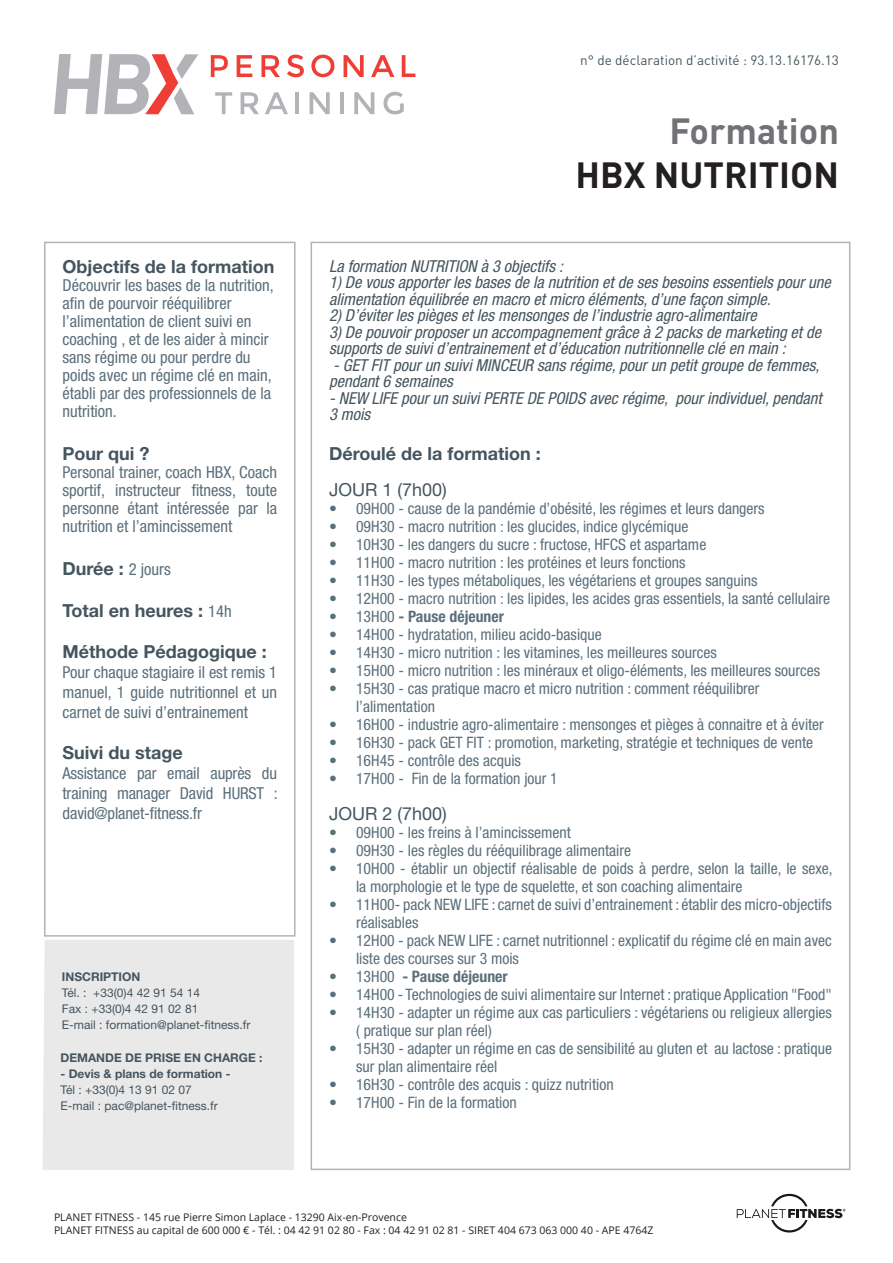
<style>
.page{position:relative;width:893px;height:1263px;background:#fff}
.page>*{position:absolute;margin:0;border:0;box-sizing:border-box;transform-origin:0 0}
.t1{font:700 36px/43.2px "DIN";color:#231f20;text-align:right}
.Texte{font:700 18px "Helvetica Neue LT Std";color:#45555f}
.Texte-2{font:18px "Helvetica Neue LT Std";color:#45555f}
.Texte-3{font:italic condensed 16.5px/16.5px "Helvetica Neue LT Std";color:#45555f}
.t2{font:condensed 16.5px/18px "Helvetica Neue LT Std";color:#5b6f7b;text-align:justify}
.t3{font:condensed 15.75px/18px "Helvetica Neue LT Std";color:#5b6f7b}
.t4{font:700 condensed 15.75px "Helvetica Neue LT Std";color:#5b6f7b}
.t5{font:13.5px "DIN";color:#45555f}
.t6{font:12px/16.2px "Helvetica Neue LT Std";color:#45555f}
.t7{font:700 12px "Helvetica Neue LT Std";color:#45555f}
.t8{font:10.5px/12.6px "Open Sans";color:#231f20}
.s1{font-weight:400;font-stretch:condensed;font-size:16.5px;color:#5b6f7b}
.s2{color:#717275}
.s3{font-weight:400}
</style>
<div class="page">
<svg style="left:737px;top:1194px;width:108px;height:38px"></svg>
<div style="left:43px;top:940px;width:251px;height:230px;background:#e9e9e9"></div>
<div style="left:44px;top:242px;width:252px;height:694px;border:2px solid #b2b3b7"></div>
<svg style="left:54px;top:54px;width:144px;height:60px"></svg>
<svg style="left:215px;top:92px;width:17px;height:22px"></svg>
<svg style="left:241px;top:92px;width:18px;height:22px"></svg>
<svg style="left:265px;top:92px;width:23px;height:22px"></svg>
<hr style="left:295px;top:92px;width:4px;height:22px;background:#b2b3b7">
<svg style="left:310px;top:92px;width:20px;height:22px"></svg>
<hr style="left:340px;top:92px;width:4px;height:22px;background:#b2b3b7">
<svg style="left:354px;top:92px;width:20px;height:22px"></svg>
<svg style="left:383px;top:92px;width:21px;height:22px"></svg>
<svg style="left:211px;top:55px;width:17px;height:22px"></svg>
<svg style="left:237px;top:55px;width:15px;height:22px"></svg>
<svg style="left:261px;top:55px;width:19px;height:22px"></svg>
<svg style="left:287px;top:55px;width:17px;height:22px"></svg>
<svg style="left:311px;top:55px;width:23px;height:22px"></svg>
<svg style="left:344px;top:55px;width:20px;height:22px"></svg>
<svg style="left:371px;top:55px;width:23px;height:22px"></svg>
<svg style="left:402px;top:55px;width:13px;height:22px"></svg>
<p class="t5" style="left:580px;top:52px;width:260px">n° de déclaration d’activité : 93.13.16176.13</p>
<p class="Texte" style="left:63px;top:255px;width:213px">Objectifs de la formation</p>
<p class="t2" style="left:63px;top:276px;width:213px;text-align:left">Découvrir les bases de la nutrition, afin de pourvoir rééquilibrer l’alimentation de client suivi en coaching , et de les aider à mincir sans régime ou pour perdre du poids avec un régime clé en main, établi par des professionnels de la nutrition.</p>
<p class="Texte" style="left:63px;top:443px;width:89px">Pour qui ?</p>
<p class="t2" style="left:63px;top:463px;width:216px">Personal trainer, coach HBX, Coach sportif, instructeur fitness, toute personne étant intéressée par la nutrition et l’amincissement</p>
<p class="Texte" style="left:63px;top:558px;width:110px">Durée : <span class="s1">2 jours</span></p>
<p class="Texte" style="left:63px;top:599px;width:171px">Total en heures : <span class="s1">14h</span></p>
<p class="Texte" style="left:63px;top:641px;width:206px">Méthode Pédagogique :</p>
<p class="t2" style="left:63px;top:662px;width:216px;line-height:19.8px">Pour chaque stagiaire il est remis 1 manuel, 1 guide nutritionnel et un carnet de suivi d’entrainement</p>
<p class="Texte" style="left:63px;top:741px;width:122px">Suivi du stage</p>
<p class="t2" style="left:63px;top:763px;width:217px;line-height:19.8px">Assistance par email auprès du training manager David HURST : david@planet-fitness.fr</p>
<p class="t7" style="left:62px;top:969px;width:80px">INSCRIPTION</p>
<p class="t6" style="left:62px;top:984px;width:190px">Tél. : +33(0)4 42 91 54 14<br>Fax : +33(0)4 42 91 02 81<br>E-mail : formation@planet-fitness.fr</p>
<p class="t7" style="left:60px;top:1050px;width:204px">DEMANDE DE PRISE EN CHARGE :</p>
<p class="t7" style="left:60px;top:1066px;width:172px">- Devis &amp; plans de formation -</p>
<p class="t6" style="left:60px;top:1082px;width:159px">Tél : +33(0)4 13 91 02 07<br>E-mail : pac@planet-fitness.fr</p>
<p class="t1" style="left:575px;top:108px;width:265px"><span class="s2">Formation<br></span>HBX NUTRITION</p>
<p class="Texte-3" style="left:329px;top:258px;width:236px">La formation NUTRITION à 3 objectifs :</p>
<p class="Texte-3" style="left:329px;top:275px;width:503px">1) De vous apporter les bases de la nutrition et de ses besoins essentiels pour une alimentation équilibrée en macro et micro éléments, d’une façon simple.</p>
<p class="Texte-3" style="left:329px;top:308px;width:429px">2) D’éviter les pièges et les mensonges de l’industrie agro-alimentaire</p>
<p class="Texte-3" style="left:329px;top:324px;width:493px">3) De pouvoir proposer un accompagnement grâce à 2 packs de marketing et de supports de suivi d’entrainement et d’éducation nutritionnelle clé en main :</p>
<p class="Texte-3" style="left:329px;top:357px;width:492px">- GET FIT pour un suivi MINCEUR sans régime, pour un petit groupe de femmes, pendant 6 semaines</p>
<p class="Texte-3" style="left:329px;top:390px;width:494px">- NEW LIFE pour un suivi PERTE DE POIDS avec régime, pour individuel, pendant<br>3 mois</p>
<p class="Texte" style="left:329px;top:442px;width:213px">Déroulé de la formation :</p>
<p class="Texte-2" style="left:329px;top:478px;width:119px">JOUR 1 (7h00)</p>
<p class="t3" style="left:329px;top:499px;width:437px">• 09H00 - cause de la pandémie d’obésité, les régimes et leurs dangers</p>
<p class="t3" style="left:329px;top:517px;width:361px">• 09H30 - macro nutrition : les glucides, indice glycémique</p>
<p class="t3" style="left:329px;top:535px;width:379px">• 10H30 - les dangers du sucre : fructose, HFCS et aspartame</p>
<p class="t3" style="left:329px;top:553px;width:358px">• 11H00 - macro nutrition : les protéines et leurs fonctions</p>
<p class="t3" style="left:329px;top:571px;width:430px">• 11H30 - les types métaboliques, les végétariens et groupes sanguins</p>
<p class="t3" style="left:329px;top:589px;width:503px">• 12H00 - macro nutrition : les lipides, les acides gras essentiels, la santé cellulaire</p>
<p class="t4" style="left:329px;top:606px;width:176px"><span class="s3">• 13H00</span> - Pause déjeuner</p>
<p class="t3" style="left:329px;top:625px;width:274px">• 14H00 - hydratation, milieu acido-basique</p>
<p class="t3" style="left:329px;top:643px;width:389px">• 14H30 - micro nutrition : les vitamines, les meilleures sources</p>
<p class="t3" style="left:329px;top:661px;width:493px">• 15H00 - micro nutrition : les minéraux et oligo-éléments, les meilleures sources</p>
<p class="t3" style="left:356px;top:679px;width:405px;text-indent:-27px">• 15H30 - cas pratique macro et micro nutrition : comment rééquilibrer l’alimentation</p>
<p class="t3" style="left:329px;top:715px;width:496px">• 16H00 - industrie agro-alimentaire : mensonges et pièges à connaitre et à éviter</p>
<p class="t3" style="left:329px;top:733px;width:486px">• 16H30 - pack GET FIT : promotion, marketing, stratégie et techniques de vente</p>
<p class="t3" style="left:329px;top:751px;width:193px">• 16H45 - contrôle des acquis</p>
<p class="t3" style="left:329px;top:769px;width:230px">• 17H00 - Fin de la formation jour 1</p>
<p class="Texte-2" style="left:329px;top:802px;width:119px">JOUR 2 (7h00)</p>
<p class="t3" style="left:329px;top:823px;width:243px">• 09H00 - les freins à l’amincissement</p>
<p class="t3" style="left:329px;top:841px;width:303px">• 09H30 - les règles du rééquilibrage alimentaire</p>
<p class="t3" style="left:356px;top:859px;width:478px;text-indent:-27px">• 10H00 - établir un objectif réalisable de poids à perdre, selon la taille, le sexe, la morphologie et le type de squelette, et son coaching alimentaire</p>
<p class="t3" style="left:356px;top:895px;width:477px;text-indent:-27px">• 11H00- pack NEW LIFE : carnet de suivi d’entrainement : établir des micro-objectifs réalisables</p>
<p class="t3" style="left:356px;top:931px;width:477px;text-indent:-27px">• 12H00 - pack NEW LIFE : carnet nutritionnel : explicatif du régime clé en main avec liste des courses sur 3 mois</p>
<p class="t4" style="left:329px;top:966px;width:180px"><span class="s3">• 13H00</span> - Pause déjeuner</p>
<p class="t3" style="left:329px;top:985px;width:504px">• 14H00 - Technologies de suivi alimentaire sur Internet : pratique Application "Food"</p>
<p class="t3" style="left:356px;top:1003px;width:477px;text-indent:-27px">• 14H30 - adapter un régime aux cas particuliers : végétariens ou religieux allergies ( pratique sur plan réel)</p>
<p class="t3" style="left:356px;top:1039px;width:477px;text-indent:-27px">• 15H30 - adapter un régime en cas de sensibilité au gluten et au lactose : pratique sur plan alimentaire réel</p>
<p class="t3" style="left:329px;top:1075px;width:286px">• 16H30 - contrôle des acquis : quizz nutrition</p>
<p class="t3" style="left:329px;top:1093px;width:189px">• 17H00 - Fin de la formation</p>
<p class="t8" style="left:54px;top:1211px;width:601px">PLANET FITNESS - 145 rue Pierre Simon Laplace - 13290 Aix-en-Provence<br>PLANET FITNESS au capital de 600 000 € - Tél. : 04 42 91 02 80 - Fax : 04 42 91 02 81 - SIRET 404 673 063 000 40 - APE 4764Z</p>
</div>
